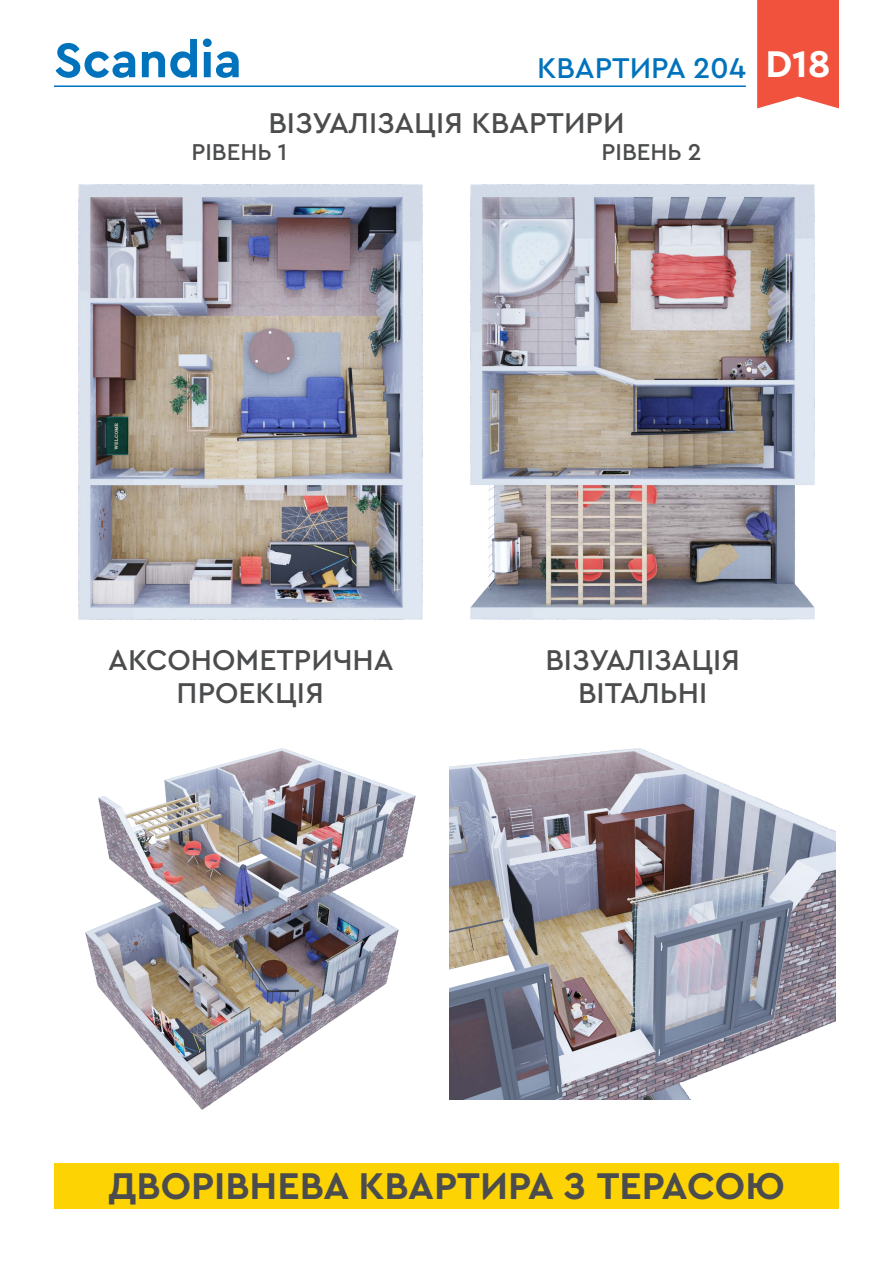
<style>
.page{position:relative;width:893px;height:1263px;background:#fff}
.page>*{position:absolute;margin:0;border:0;box-sizing:border-box;transform-origin:0 0}
.t1{font:700 51px "Cera Pro";color:#0073bc}
.t2{font:700 39px "Cera Pro";color:#4b4c4d}
.t3{font:700 39px "Cera Pro";color:#fff}
.t4{font:500 30px "Cera Pro";color:#4b4c4d}
.t5{font:500 30px "Cera Pro";color:#0073bc}
.t6{font:500 24px "Cera Pro";color:#4b4c4d}
</style>
<div class="page">
<div style="left:54px;top:1163px;width:785px;height:46px;background:#fed304"></div>
<svg style="left:757px;top:0;width:82px;height:108px;background:#f05b48"></svg>
<hr style="left:54px;top:85px;width:692px;height:2px;background:#0073bc">
<img style="left:471px;top:184px;width:344px;height:435px">
<img style="left:78px;top:184px;width:344px;height:435px">
<img style="left:85px;top:748px;width:330px;height:361px">
<img style="left:449px;top:748px;width:387px;height:351px">
<p class="t1" style="left:54px;top:26px;width:189px">Scandia</p>
<p class="t5" style="left:537px;top:48px;width:210px">КВАРТИРА 204</p>
<p class="t3" style="left:765px;top:38px;width:67px">D18</p>
<p class="t4" style="left:268px;top:103px;width:358px">ВІЗУАЛІЗАЦІЯ КВАРТИРИ</p>
<p class="t6" style="left:191px;top:136px;width:97px">РІВЕНЬ 1</p>
<p class="t6" style="left:601px;top:136px;width:102px">РІВЕНЬ 2</p>
<p class="t4" style="left:108px;top:640px;width:287px">АКСОНОМЕТРИЧНА</p>
<p class="t4" style="left:177px;top:673px;width:149px">ПРОЕКЦІЯ</p>
<p class="t4" style="left:545px;top:640px;width:196px">ВІЗУАЛІЗАЦІЯ</p>
<p class="t4" style="left:578px;top:673px;width:131px">ВІТАЛЬНІ</p>
<p class="t2" style="left:108px;top:1160px;width:678px">ДВОРІВНЕВА КВАРТИРА З ТЕРАСОЮ</p>
</div>
